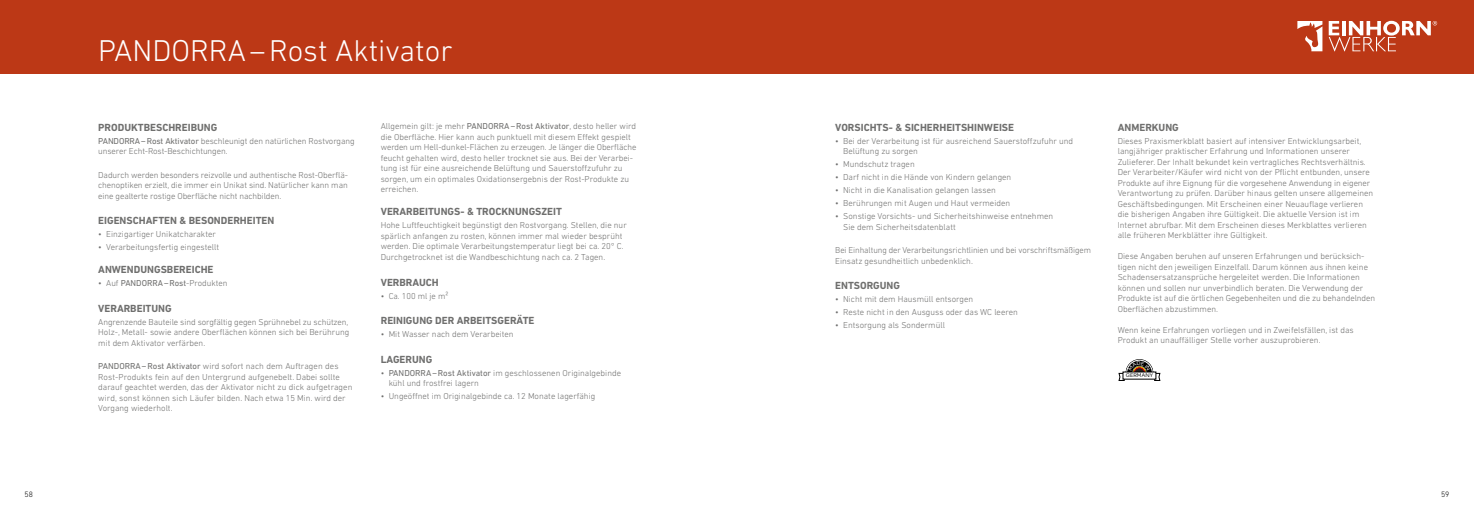
<style>
.page{position:relative;width:1474px;height:521px;background:#fff}
.page>*{position:absolute;margin:0;border:0;box-sizing:border-box;transform-origin:0 0}
.t1{font:300 30.62px "DIN Next LT Pro";color:#fff}
.t2{font:700 10.5px "DIN Next LT Pro";color:#6f6f6e}
.t3{font:300 8.75px/10.5px "DIN Next LT Pro";color:#6f6f6e}
.t4{font:300 7.88px "DIN Next LT Pro";color:#000}
.t5{font:5.25px "Quarion";color:#000}
.s1{font-weight:400}
</style>
<div class="page">
<div style="left:0;top:0;width:744px;height:74px;background:#bc3816"></div>
<div style="left:729px;top:0;width:744px;height:74px;background:#bc3816"></div>
<svg style="left:1297px;top:21px;width:25px;height:30px"></svg>
<svg style="left:1328px;top:21px;width:108px;height:30px"></svg>
<svg style="left:1118px;top:359px;width:42px;height:22px"></svg>
<h1 class="t1" style="left:98px;top:33px;width:356px">PANDORRA–Rost Aktivator</h1>
<p class="t2" style="left:98px;top:121px;width:121px">PRODUKTBESCHREIBUNG</p>
<p class="t3" style="left:98px;top:135px;width:258px"><span class="s1">PANDORRA–Rost Aktivator</span> beschleunigt den natürlichen Rostvorgang unserer Echt-Rost-Beschichtungen.</p>
<p class="t3" style="left:98px;top:169px;width:251px;text-align:justify">Dadurch werden besonders reizvolle und authentische Rost-Oberflä&shy;chenoptiken erzielt, die immer ein Unikat sind. Natürlicher kann man eine gealterte rostige Oberfläche nicht nachbilden.</p>
<p class="t2" style="left:98px;top:214px;width:178px">EIGENSCHAFTEN &amp; BESONDERHEITEN</p>
<p class="t3" style="left:98px;top:229px;width:119px">• Einzigartiger Unikatcharakter</p>
<p class="t3" style="left:98px;top:242px;width:122px">• Verarbeitungsfertig eingestellt</p>
<p class="t2" style="left:98px;top:264px;width:117px">ANWENDUNGSBEREICHE</p>
<p class="t3" style="left:98px;top:278px;width:131px">• Auf <span class="s1">PANDORRA–Rost</span>-Produkten</p>
<p class="t2" style="left:98px;top:302px;width:75px">VERARBEITUNG</p>
<p class="t3" style="left:98px;top:316px;width:253px;text-align:justify">Angrenzende Bauteile sind sorgfältig gegen Sprühnebel zu schützen, Holz-, Metall- sowie andere Oberflächen können sich bei Berührung mit dem Aktivator verfärben.</p>
<p class="t3" style="left:98px;top:361px;width:256px"><span class="s1">PANDORRA–Rost Aktivator</span> wird sofort nach dem Auftragen des Rost-Produkts fein auf den Untergrund aufgenebelt. Dabei sollte darauf geachtet werden, das der Aktivator nicht zu dick aufgetragen wird, sonst können sich Läufer bilden. Nach etwa 15 Min. wird der Vorgang wiederholt.</p>
<p class="t3" style="left:381px;top:121px;width:257px">Allgemein gilt: je mehr <span class="s1">PANDORRA–Rost Aktivator</span>, desto heller wird die Oberfläche. Hier kann auch punktuell mit diesem Effekt gespielt werden um Hell-dunkel-Flächen zu erzeugen. Je länger die Oberfläche feucht gehalten wird, desto heller trocknet sie aus. Bei der Verarbei&shy;tung ist für eine ausreichende Belüftung und Sauerstoffzufuhr zu sorgen, um ein optimales Oxidationsergebnis der Rost-Produkte zu erreichen.</p>
<p class="t2" style="left:381px;top:206px;width:183px">VERARBEITUNGS- &amp; TROCKNUNGSZEIT</p>
<p class="t3" style="left:381px;top:220px;width:247px">Hohe Luftfeuchtigkeit begünstigt den Rostvorgang. Stellen, die nur spärlich anfangen zu rosten, können immer mal wieder besprüht werden. Die optimale Verarbeitungstemperatur liegt bei ca. 20° C.<br>Durchgetrocknet ist die Wandbeschichtung nach ca. 2 Tagen.</p>
<p class="t2" style="left:381px;top:276px;width:59px">VERBRAUCH</p>
<p class="t3" style="left:381px;top:290px;width:69px">• Ca. 100 ml je m²</p>
<p class="t2" style="left:381px;top:314px;width:155px">REINIGUNG DER ARBEITSGERÄTE</p>
<p class="t3" style="left:381px;top:329px;width:134px">• Mit Wasser nach dem Verarbeiten</p>
<p class="t2" style="left:381px;top:353px;width:53px">LAGERUNG</p>
<p class="t3" style="left:389px;top:367px;width:234px;text-indent:-8px">• <span class="s1">PANDORRA–Rost Aktivator</span> im geschlossenen Originalgebinde kühl und frostfrei lagern</p>
<p class="t3" style="left:381px;top:391px;width:216px">• Ungeöffnet im Originalgebinde ca. 12 Monate lagerfähig</p>
<p class="t2" style="left:835px;top:121px;width:180px">VORSICHTS- &amp; SICHERHEITSHINWEISE</p>
<p class="t3" style="left:843px;top:135px;width:231px;text-indent:-8px">• Bei der Verarbeitung ist für ausreichend Sauerstoffzufuhr und<br>Belüftung zu sorgen</p>
<p class="t3" style="left:835px;top:159px;width:81px">• Mundschutz tragen</p>
<p class="t3" style="left:835px;top:172px;width:178px">• Darf nicht in die Hände von Kindern gelangen</p>
<p class="t3" style="left:835px;top:185px;width:162px">• Nicht in die Kanalisation gelangen lassen</p>
<p class="t3" style="left:835px;top:198px;width:176px">• Berührungen mit Augen und Haut vermeiden</p>
<p class="t3" style="left:843px;top:211px;width:211px;text-indent:-8px">• Sonstige Vorsichts- und Sicherheitshinweise entnehmen<br>Sie dem Sicherheitsdatenblatt</p>
<p class="t3" style="left:835px;top:245px;width:257px">Bei Einhaltung der Verarbeitungsrichtlinien und bei vorschriftsmäßigem<br>Einsatz gesundheitlich unbedenklich.</p>
<p class="t2" style="left:835px;top:279px;width:66px">ENTSORGUNG</p>
<p class="t3" style="left:835px;top:294px;width:139px">• Nicht mit dem Hausmüll entsorgen</p>
<p class="t3" style="left:835px;top:307px;width:184px">• Reste nicht in den Ausguss oder das WC leeren</p>
<p class="t3" style="left:835px;top:320px;width:111px">• Entsorgung als Sondermüll</p>
<p class="t2" style="left:1117px;top:121px;width:63px">ANMERKUNG</p>
<p class="t3" style="left:1117px;top:135px;width:257px">Dieses Praxismerkblatt basiert auf intensiver Entwicklungsarbeit, langjähriger praktischer Erfahrung und Informationen unserer Zulieferer. Der Inhalt bekundet kein vertragliches Rechtsverhältnis.<br>Der Verarbeiter/Käufer wird nicht von der Pflicht entbunden, unsere Produkte auf ihre Eignung für die vorgesehene Anwendung in eigener Verantwortung zu prüfen. Darüber hinaus gelten unsere allgemeinen Geschäftsbedingungen. Mit Erscheinen einer Neuauflage verlieren die bisherigen Angaben ihre Gültigkeit. Die aktuelle Version ist im Internet abrufbar. Mit dem Erscheinen dieses Merkblattes verlieren alle früheren Merkblätter ihre Gültigkeit.</p>
<p class="t3" style="left:1117px;top:251px;width:259px">Diese Angaben beruhen auf unseren Erfahrungen und berücksich&shy;tigen nicht den jeweiligen Einzelfall. Darum können aus ihnen keine Schadensersatzansprüche hergeleitet werden. Die Informationen können und sollen nur unverbindlich beraten. Die Verwendung der Produkte ist auf die örtlichen Gegebenheiten und die zu behandelnden Oberflächen abzustimmen.</p>
<p class="t3" style="left:1117px;top:324px;width:237px">Wenn keine Erfahrungen vorliegen und in Zweifelsfällen, ist das<br>Produkt an unauffälliger Stelle vorher auszuprobieren.</p>
<p class="t5" style="left:1125px;top:372px;width:29px">GERMANY</p>
<p class="t4" style="left:25px;top:490px;width:10px">58</p>
<p class="t4" style="left:1440px;top:490px;width:10px">59</p>
</div>
